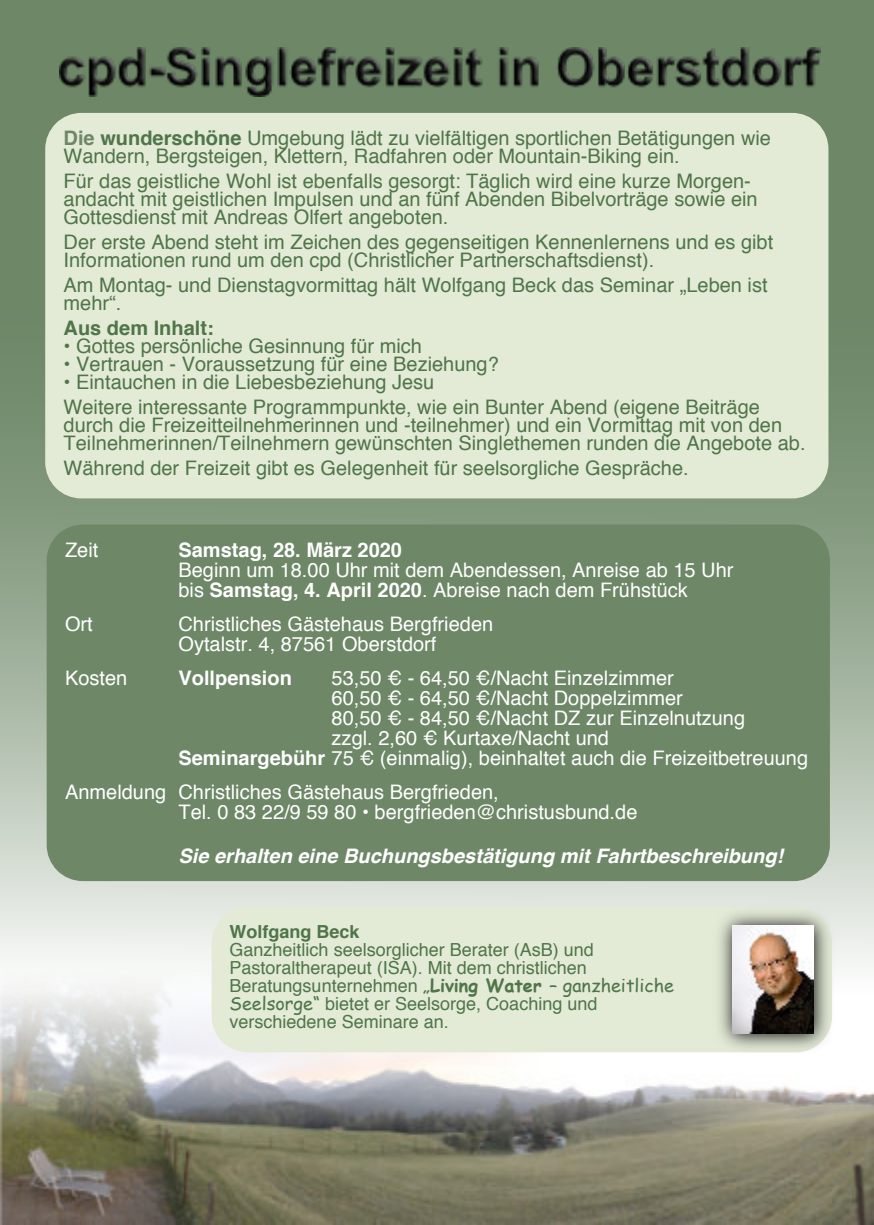
<style>
.page{position:relative;width:874px;height:1225px;background:#fff}
.page>*{position:absolute;margin:0;border:0;box-sizing:border-box;transform-origin:0 0}
.t1{font:20px/18px "Helvetica";color:#4f7549}
.t2{font:20px/20px "Helvetica";color:#fff}
.t3{font:italic 700 20px "Helvetica";color:#fff}
.t4{font:700 20px "Helvetica";color:#fff}
.t5{font:700 20px "Helvetica";color:#4f7549}
.t6{font:18px/18px "Helvetica";color:#4f7549}
.t7{font:700 18px "Helvetica";color:#4f7549}
.s1{font-weight:700;color:#6d8767}
.s2{font-weight:700}
.s3{font-family:"Comic Sans MS"}
.s4{font-family:"Comic Sans MS";font-weight:700}
</style>
<div class="page">
<img style="left:1px;top:0;width:872px;height:962px">
<img style="left:0;top:962px;width:873px;height:262px">
<div style="left:212px;top:907px;width:500px;height:145px;background:#e3ebd7"></div>
<img style="left:712px;top:905px;width:123px;height:150px">
<img style="left:732px;top:925px;width:81px;height:109px">
<div style="left:47px;top:525px;width:783px;height:356px;background:#6d8767"></div>
<div style="left:45px;top:113px;width:783px;height:385px;background:#e3ebd7"></div>
<img style="left:60px;top:48px;width:760px;height:49px">
<p class="t1" style="left:64px;top:131px;width:709px"><span class="s1">Die</span> <span class="s2">wunderschöne</span> Umgebung lädt zu vielfältigen sportlichen Betätigungen wie<br>Wandern, Bergsteigen, Klettern, Radfahren oder Mountain-Biking ein.</p>
<p class="t1" style="left:64px;top:174px;width:695px">Für das geistliche Wohl ist ebenfalls gesorgt: Täglich wird eine kurze Morgen&shy;andacht mit geistlichen Impulsen und an fünf Abenden Bibelvorträge sowie ein<br>Gottesdienst mit Andreas Olfert angeboten.</p>
<p class="t1" style="left:64px;top:235px;width:711px">Der erste Abend steht im Zeichen des gegenseitigen Kennenlernens und es gibt<br>Informationen rund um den cpd (Christlicher Partnerschaftsdienst).</p>
<p class="t1" style="left:64px;top:278px;width:705px">Am Montag- und Dienstagvormittag hält Wolfgang Beck das Seminar „Leben ist mehr“.</p>
<p class="t5" style="left:64px;top:320px;width:152px">Aus dem Inhalt:</p>
<p class="t1" style="left:64px;top:339px;width:360px">• Gottes persönliche Gesinnung für mich</p>
<p class="t1" style="left:64px;top:357px;width:437px">• Vertrauen ‒ Voraussetzung für eine Beziehung?</p>
<p class="t1" style="left:64px;top:371px;width:697px;line-height:25px">• Eintauchen in die Liebesbeziehung Jesu<br>Weitere interessante Programmpunkte, wie ein Bunter Abend (eigene Beiträge</p>
<p class="t1" style="left:64px;top:418px;width:743px">durch die Freizeitteilnehmerinnen und -teilnehmer) und ein Vormittag mit von den<br>Teilnehmerinnen/Teilnehmern gewünschten Singlethemen runden die Angebote ab.</p>
<p class="t1" style="left:64px;top:461px;width:626px">Während der Freizeit gibt es Gelegenheit für seelsorgliche Gespräche.</p>
<p class="t2" style="left:65px;top:541px;width:35px">Zeit</p>
<p class="t4" style="left:178px;top:542px;width:225px">Samstag, 28. März 2020</p>
<p class="t2" style="left:178px;top:561px;width:556px">Beginn um 18.00 Uhr mit dem Abendessen, Anreise ab 15 Uhr bis <span class="s2">Samstag, 4. April 2020</span>. Abreise nach dem Frühstück</p>
<p class="t2" style="left:65px;top:615px;width:29px">Ort</p>
<p class="t2" style="left:178px;top:615px;width:316px">Christliches Gästehaus Bergfrieden<br>Oytalstr. 4, 87561 Oberstdorf</p>
<p class="t2" style="left:65px;top:669px;width:64px">Kosten</p>
<p class="t4" style="left:178px;top:670px;width:115px">Vollpension</p>
<p class="t2" style="left:332px;top:669px;width:344px">53,50 € - 64,50 €/Nacht Einzelzimmer</p>
<p class="t2" style="left:332px;top:689px;width:353px">60,50 € - 64,50 €/Nacht Doppelzimmer</p>
<p class="t2" style="left:332px;top:709px;width:415px">80,50 € - 84,50 €/Nacht DZ zur Einzelnutzung</p>
<p class="t2" style="left:332px;top:729px;width:279px">zzgl. 2,60 € Kurtaxe/Nacht und</p>
<p class="t2" style="left:178px;top:749px;width:631px"><span class="s2">Seminargebühr</span> 75 € (einmalig), beinhaltet auch die Freizeitbetreuung</p>
<p class="t2" style="left:178px;top:783px;width:460px;text-indent:-113px">Anmeldung Christliches Gästehaus Bergfrieden,<br>Tel. 0 83 22/9 59 80 • bergfrieden@christusbund.de</p>
<p class="t3" style="left:178px;top:848px;width:606px">Sie erhalten eine Buchungsbestätigung mit Fahrtbeschreibung!</p>
<p class="t7" style="left:229px;top:925px;width:132px">Wolfgang Beck</p>
<p class="t6" style="left:229px;top:942px;width:446px">Ganzheitlich seelsorglicher Berater (AsB) und Pastoraltherapeut (ISA). Mit dem christlichen Beratungsunternehmen <span class="s3">„</span><span class="s4">Living Water</span> <span class="s3">– ganzheitliche Seelsorge“</span> bietet er Seelsorge, Coaching und verschiedene Seminare an.</p>
</div>
